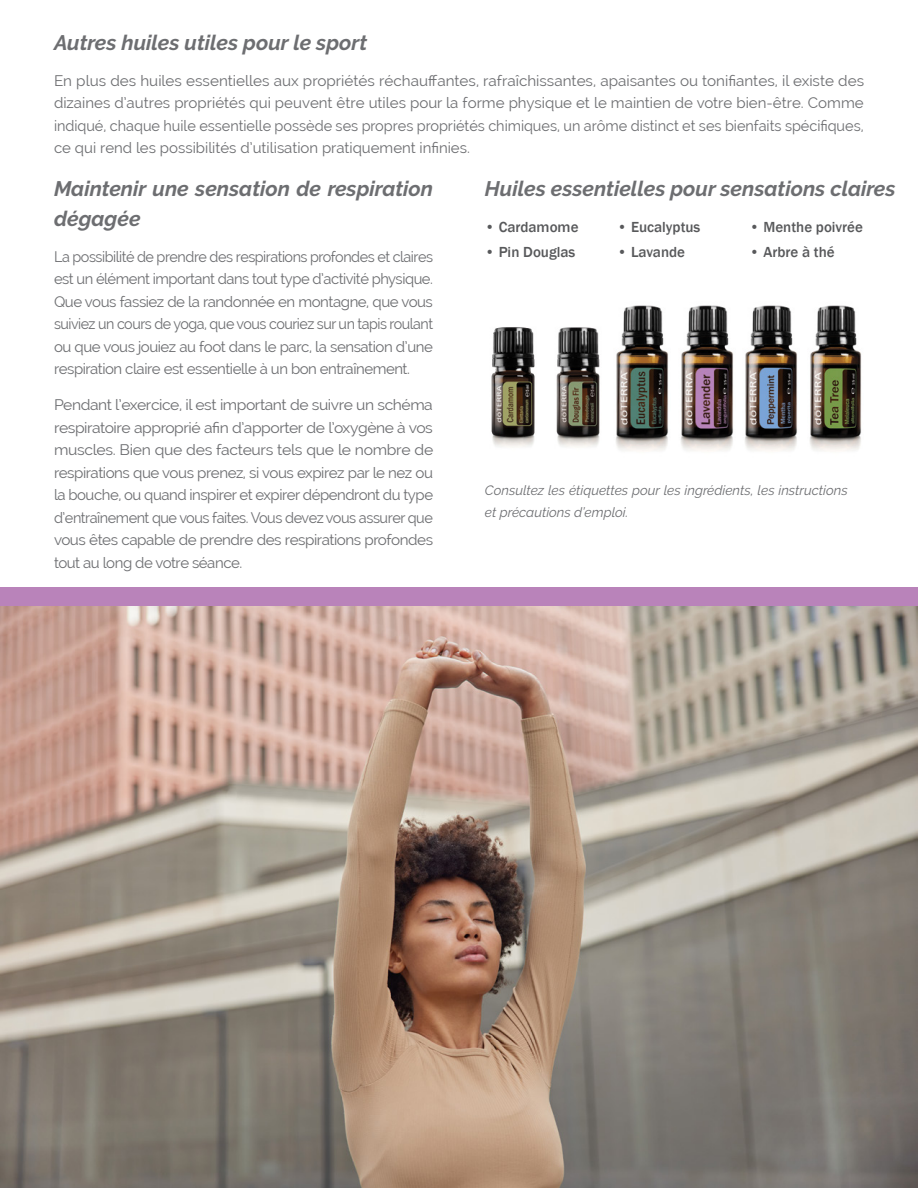
<style>
.page{position:relative;width:918px;height:1188px;background:#fff}
.page>*{position:absolute;margin:0;border:0;box-sizing:border-box;transform-origin:0 0}
.t1{font:italic 700 21px/30px "Raleway";color:#6d6e71}
.t2{font:15px/22.5px "Raleway";letter-spacing:-.03em;color:#6d6e71;text-align:justify}
.t3{font:15px/22.5px "Raleway";letter-spacing:-.03em;color:#6d6e71;text-align:justify;scale:1.05 1}
.t4{font:15px/22.5px "Raleway";letter-spacing:-.03em;color:#6d6e71;text-align:justify;scale:.96 1}
.t5{font:500 15px "Franklin Gothic";color:#58595b}
.t6{font:italic 13.5px/22.5px "Raleway";color:#6d6e71}
</style>
<div class="page">
<img style="left:0;top:606px;width:918px;height:582px">
<img style="left:556px;top:327px;width:44px;height:120px">
<img style="left:491px;top:327px;width:44px;height:120px">
<img style="left:681px;top:305px;width:53px;height:146px">
<img style="left:745px;top:305px;width:53px;height:146px">
<img style="left:616px;top:305px;width:53px;height:146px">
<img style="left:809px;top:305px;width:53px;height:146px">
<div style="left:0;top:587px;width:918px;height:19px;background:#b983ba"></div>
<h1 class="t1" style="left:54px;top:27px;width:315px">Autres huiles utiles pour le sport</h1>
<p class="t2" style="left:54px;top:69px;width:812px">En plus des huiles essentielles aux propriétés réchauffantes, rafraîchissantes, apaisantes ou tonifiantes, il existe des dizaines d’autres propriétés qui peuvent être utiles pour la forme physique et le maintien de votre bien-être. Comme indiqué, chaque huile essentielle possède ses propres propriétés chimiques, un arôme distinct et ses bienfaits spécifiques, ce qui rend les possibilités d’utilisation pratiquement infinies.</p>
<h1 class="t1" style="left:54px;top:173px;width:381px">Maintenir une sensation de respiration dégagée</h1>
<p class="t4" style="left:54px;top:245px;width:396px">La possibilité de prendre des respirations profondes et claires est un élément important dans tout type d’activité physique.<br>Que vous fassiez de la randonnée en montagne, que vous suiviez un cours de yoga, que vous couriez sur un tapis roulant ou que vous jouiez au foot dans le parc, la sensation d’une respiration claire est essentielle à un bon entraînement.</p>
<p class="t3" style="left:54px;top:394px;width:363px">Pendant l’exercice, il est important de suivre un schéma respiratoire approprié afin d’apporter de l’oxygène à vos muscles. Bien que des facteurs tels que le nombre de respirations que vous prenez, si vous expirez par le nez ou la bouche, ou quand inspirer et expirer dépendront du type d’entraînement que vous faites. Vous devez vous assurer que vous êtes capable de prendre des respirations profondes tout au long de votre séance.</p>
<h1 class="t1" style="left:485px;top:173px;width:412px">Huiles essentielles pour sensations claires</h1>
<p class="t5" style="left:485px;top:218px;width:95px">• Cardamome</p>
<p class="t5" style="left:485px;top:243px;width:92px">• Pin Douglas</p>
<p class="t5" style="left:617px;top:218px;width:85px">• Eucalyptus</p>
<p class="t5" style="left:617px;top:243px;width:69px">• Lavande</p>
<p class="t5" style="left:750px;top:218px;width:115px">• Menthe poivrée</p>
<p class="t5" style="left:750px;top:243px;width:87px">• Arbre à thé</p>
<p class="t6" style="left:485px;top:479px;width:364px">Consultez les étiquettes pour les ingrédients, les instructions et précautions d’emploi.</p>
</div>
